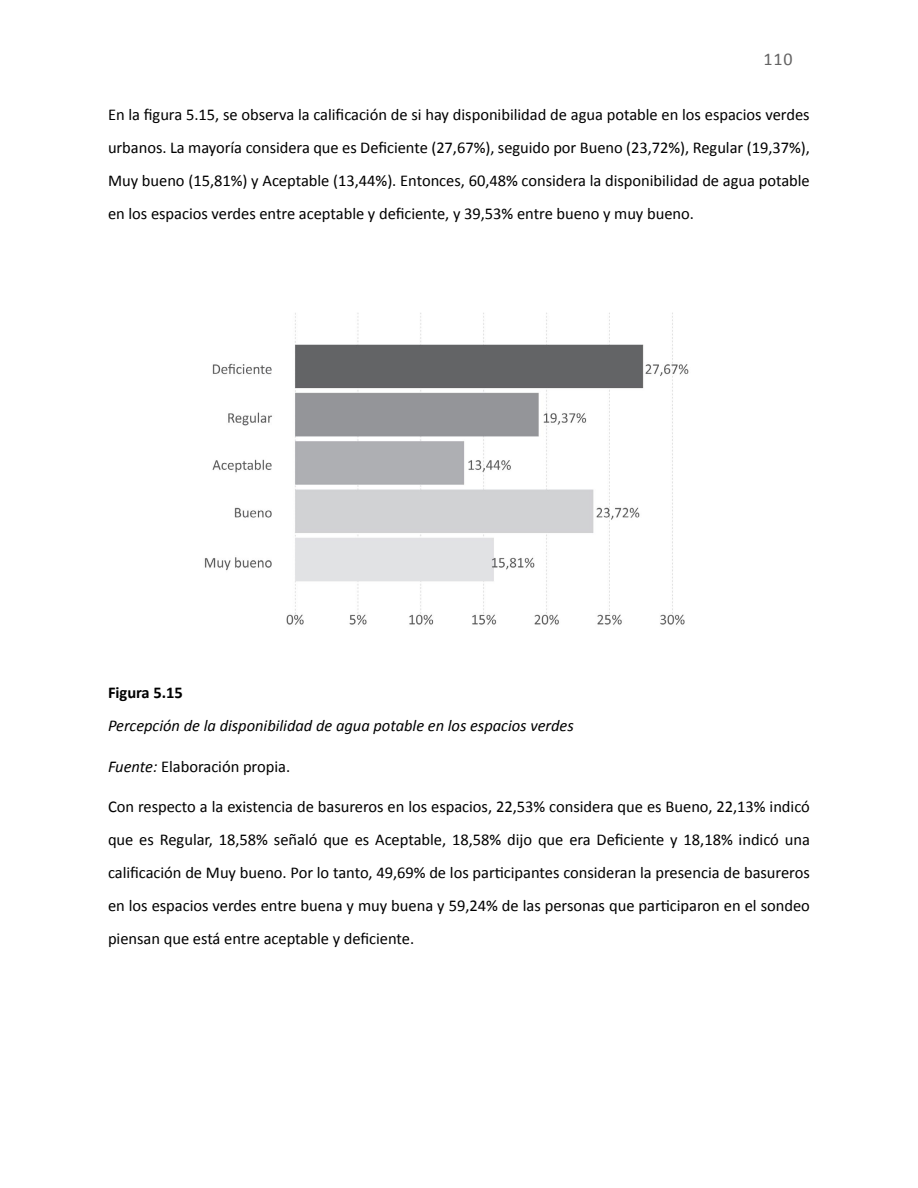
<style>
.page{position:relative;width:918px;height:1188px;background:#fff}
.page>*{position:absolute;margin:0;border:0;box-sizing:border-box;transform-origin:0 0}
.t1{font:18px "Calibri";color:#646363}
.t2{font:16.5px/33px "Calibri";color:#000;text-align:justify}
.t3{font:italic 16.5px "Calibri";color:#000}
.t4{font:700 16.5px "Calibri";color:#000}
.s1{font-style:italic}
</style>
<div class="page">
<img style="left:204px;top:312px;width:485px;height:313px">
<p class="t1" style="left:763px;top:48px;width:31px">110</p>
<p class="t2" style="left:108px;top:98px;width:703px">En la figura 5.15, se observa la calificación de si hay disponibilidad de agua potable en los espacios verdes urbanos. La mayoría considera que es Deficiente (27,67%), seguido por Bueno (23,72%), Regular (19,37%), Muy bueno (15,81%) y Aceptable (13,44%). Entonces, 60,48% considera la disponibilidad de agua potable en los espacios verdes entre aceptable y deficiente, y 39,53% entre bueno y muy bueno.</p>
<p class="t4" style="left:108px;top:681px;width:76px">Figura 5.15</p>
<p class="t3" style="left:108px;top:715px;width:467px">Percepción de la disponibilidad de agua potable en los espacios verdes</p>
<p class="t2" style="left:108px;top:749px;width:184px"><span class="s1">Fuente:</span> Elaboración propia.</p>
<p class="t2" style="left:108px;top:790px;width:703px">Con respecto a la existencia de basureros en los espacios, 22,53% considera que es Bueno, 22,13% indicó que es Regular, 18,58% señaló que es Aceptable, 18,58% dijo que era Deficiente y 18,18% indicó una calificación de Muy bueno. Por lo tanto, 49,69% de los participantes consideran la presencia de basureros en los espacios verdes entre buena y muy buena y 59,24% de las personas que participaron en el sondeo piensan que está entre aceptable y deficiente.</p>
</div>
